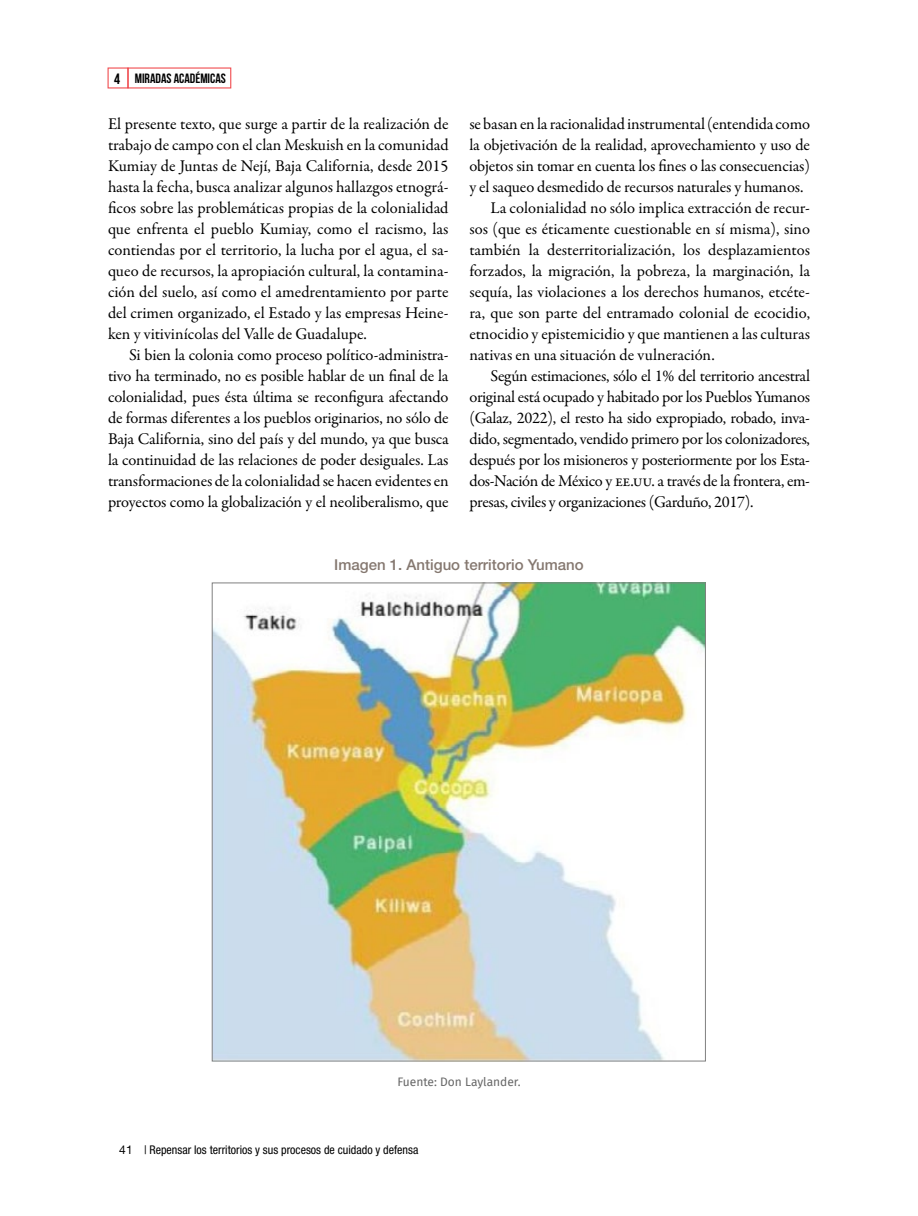
<style>
.page{position:relative;width:918px;height:1216px;background:#fff}
.page>*{position:absolute;margin:0;border:0;box-sizing:border-box;transform-origin:0 0}
.t1{font:16.5px/21px "Garamond Premr Pro";letter-spacing:-.005em;color:#000;text-align:justify}
.t2{font:16.5px "Garamond Premr Pro";letter-spacing:-.025em;color:#000}
.t3{font:500 15px "Helvetica Neue LT Std";color:#857870}
.t4{font:700 13.5px "Bebas Neue";color:#000}
.t5{font:condensed 12px "Helvetica Neue LT Std";color:#000}
.t6{font:12px "Fira Sans";color:#666}
.s1{font-size:15px}
.s2{font-stretch:normal}
</style>
<div class="page">
<img style="left:214px;top:585px;width:490px;height:474px">
<svg style="left:108px;top:68px;width:123px;height:20px"></svg>
<p class="t4" style="left:114px;top:71px;width:113px"><span class="s1">4</span> MIRADAS ACADÉMICAS</p>
<p class="t1" style="left:108px;top:114px;width:342px">El presente texto, que surge a partir de la realización de trabajo de campo con el clan Meskuish en la comunidad Kumiay de Juntas de Nejí, Baja California, desde 2015 hasta la fecha, busca analizar algunos hallazgos etnográ&shy;ficos sobre las problemáticas propias de la colonialidad que enfrenta el pueblo Kumiay, como el racismo, las contiendas por el territorio, la lucha por el agua, el sa&shy;queo de recursos, la apropiación cultural, la contamina&shy;ción del suelo, así como el amedrentamiento por parte del crimen organizado, el Estado y las empresas Heine&shy;ken y vitivinícolas del Valle de Guadalupe.</p>
<p class="t1" style="left:108px;top:345px;width:342px;text-indent:21px">Si bien la colonia como proceso político-administra&shy;tivo ha terminado, no es posible hablar de un final de la colonialidad, pues ésta última se reconfigura afectando de formas diferentes a los pueblos originarios, no sólo de Baja California, sino del país y del mundo, ya que busca la continuidad de las relaciones de poder desiguales. Las transformaciones de la colonialidad se hacen evidentes en proyectos como la globalización y el neoliberalismo, que</p>
<p class="t1" style="left:469px;top:114px;width:342px">se basan en la racionalidad instrumental (entendida como</p>
<p class="t1" style="left:469px;top:135px;width:342px">la objetivación de la realidad, aprovechamiento y uso de</p>
<p class="t1" style="left:469px;top:156px;width:342px">objetos sin tomar en cuenta los fines o las consecuencias)</p>
<p class="t1" style="left:469px;top:177px;width:336px">y el saqueo desmedido de recursos naturales y humanos.</p>
<p class="t1" style="left:490px;top:198px;width:321px">La colonialidad no sólo implica extracción de recur-</p>
<p class="t1" style="left:469px;top:219px;width:342px">sos (que es éticamente cuestionable en sí misma), sino</p>
<p class="t1" style="left:469px;top:240px;width:342px">también la desterritorialización, los desplazamientos</p>
<p class="t1" style="left:469px;top:261px;width:342px">forzados, la migración, la pobreza, la marginación, la</p>
<p class="t1" style="left:469px;top:282px;width:342px">sequía, las violaciones a los derechos humanos, etcéte-</p>
<p class="t1" style="left:469px;top:303px;width:342px">ra, que son parte del entramado colonial de ecocidio,</p>
<p class="t1" style="left:469px;top:324px;width:342px">etnocidio y epistemicidio y que mantienen a las culturas</p>
<p class="t1" style="left:469px;top:345px;width:247px">nativas en una situación de vulneración.</p>
<p class="t1" style="left:490px;top:366px;width:321px">Según estimaciones, sólo el 1% del territorio ancestral</p>
<p class="t1" style="left:469px;top:387px;width:342px">original está ocupado y habitado por los Pueblos Yumanos</p>
<p class="t1" style="left:469px;top:408px;width:342px">(Galaz, 2022), el resto ha sido expropiado, robado, inva-</p>
<p class="t1" style="left:469px;top:429px;width:342px">dido, segmentado, vendido primero por los colonizadores,</p>
<p class="t1" style="left:469px;top:450px;width:342px">después por los misioneros y posteriormente por los Esta-</p>
<p class="t2" style="left:469px;top:471px;width:342px">dos-Nación de México y ee.uu. a través de la frontera, em-</p>
<p class="t1" style="left:469px;top:492px;width:286px">presas, civiles y organizaciones (Garduño, 2017).</p>
<p class="t3" style="left:334px;top:556px;width:251px">Imagen 1. Antiguo territorio Yumano</p>
<p class="t6" style="left:397px;top:1073px;width:125px">Fuente: Don Laylander.</p>
<p class="t5" style="left:119px;top:1143px;width:301px"><span class="s2">41</span> | Repensar los territorios y sus procesos de cuidado y defensa</p>
</div>
